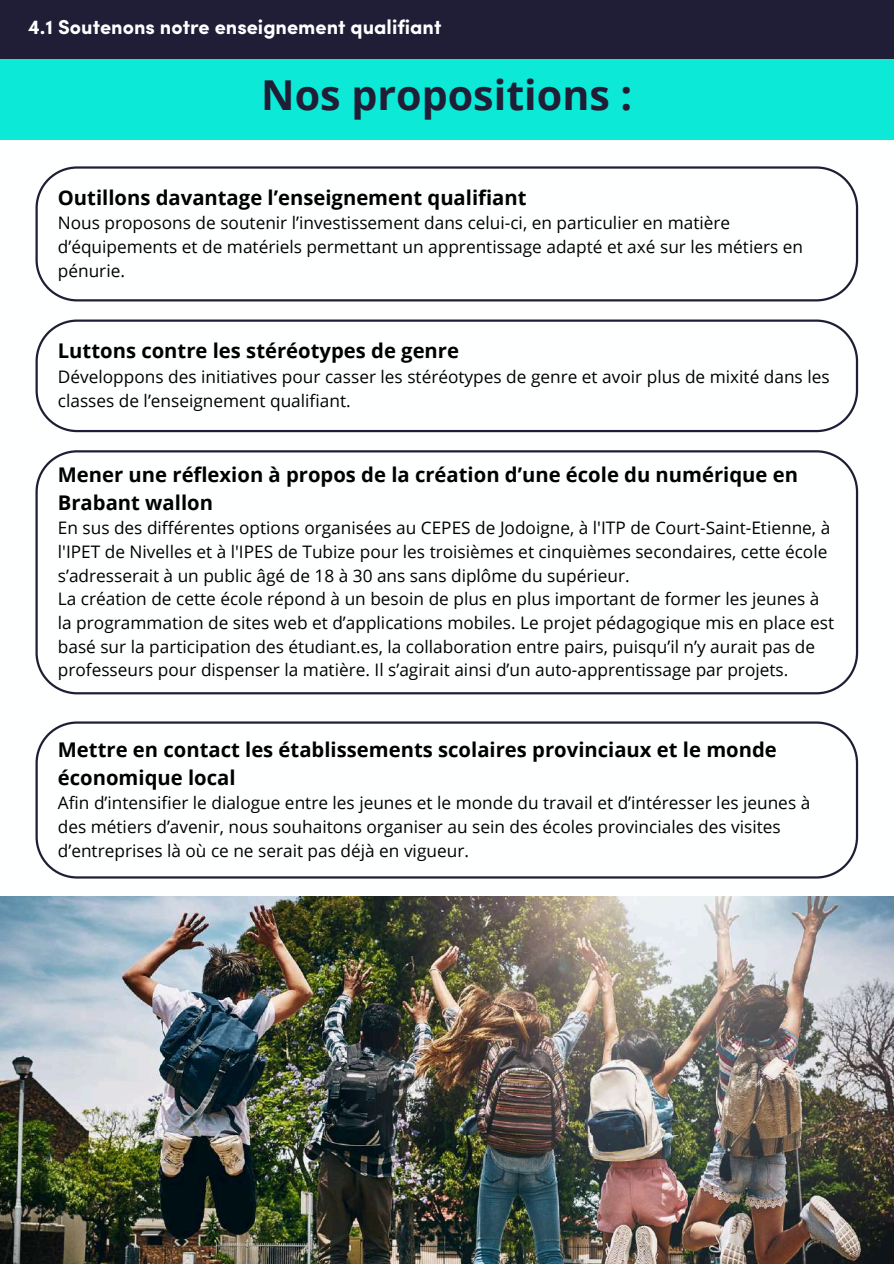
<style>
.page{position:relative;width:894px;height:1264px;background:#fff}
.page>*{position:absolute;margin:0;border:0;box-sizing:border-box;transform-origin:0 0}
.t1{font:700 41.25px "Open Sans";color:#201e36}
.t2{font:700 20.25px/28.2px "Open Sans";color:#000}
.t3{font:700 20.25px "Sofia Pro";color:#feffff}
.t4{font:17.25px/23.7px "Open Sans";color:#000}
</style>
<div class="page">
<div style="left:0;top:0;width:893px;height:60px;background:#201e36"></div>
<div style="left:0;top:60px;width:893px;height:80px;background:#0ce9d6"></div>
<svg style="left:35px;top:166px;width:822px;height:135px"></svg>
<svg style="left:35px;top:319px;width:822px;height:113px"></svg>
<svg style="left:35px;top:450px;width:822px;height:244px"></svg>
<svg style="left:35px;top:721px;width:822px;height:157px"></svg>
<img style="left:0;top:896px;width:893px;height:367px">
<p class="t3" style="left:28px;top:19px;width:415px">4.1 Soutenons notre enseignement qualifiant</p>
<h1 class="t1" style="left:261px;top:66px;width:372px">Nos propositions :</h1>
<p class="t2" style="left:58px;top:182px;width:470px">Outillons davantage l’enseignement qualifiant</p>
<p class="t4" style="left:58px;top:211px;width:746px">Nous proposons de soutenir l’investissement dans celui-ci, en particulier en matière d’équipements et de matériels permettant un apprentissage adapté et axé sur les métiers en pénurie.</p>
<p class="t2" style="left:58px;top:336px;width:402px">Luttons contre les stéréotypes de genre</p>
<p class="t4" style="left:58px;top:364px;width:773px">Développons des initiatives pour casser les stéréotypes de genre et avoir plus de mixité dans les classes de l’enseignement qualifiant.</p>
<p class="t2" style="left:58px;top:459px;width:741px">Mener une réflexion à propos de la création d’une école du numérique en<br>Brabant wallon</p>
<p class="t4" style="left:58px;top:516px;width:777px">En sus des différentes options organisées au CEPES de Jodoigne, à l'ITP de Court-Saint-Etienne, à l'IPET de Nivelles et à l'IPES de Tubize pour les troisièmes et cinquièmes secondaires, cette école s’adresserait à un public âgé de 18 à 30 ans sans diplôme du supérieur.<br>La création de cette école répond à un besoin de plus en plus important de former les jeunes à la programmation de sites web et d’applications mobiles. Le projet pédagogique mis en place est basé sur la participation des étudiant.es, la collaboration entre pairs, puisqu’il n’y aurait pas de professeurs pour dispenser la matière. Il s’agirait ainsi d’un auto-apprentissage par projets.</p>
<p class="t2" style="left:58px;top:734px;width:720px">Mettre en contact les établissements scolaires provinciaux et le monde économique local</p>
<p class="t4" style="left:58px;top:791px;width:753px">Afin d’intensifier le dialogue entre les jeunes et le monde du travail et d’intéresser les jeunes à des métiers d’avenir, nous souhaitons organiser au sein des écoles provinciales des visites d’entreprises là où ce ne serait pas déjà en vigueur.</p>
</div>
